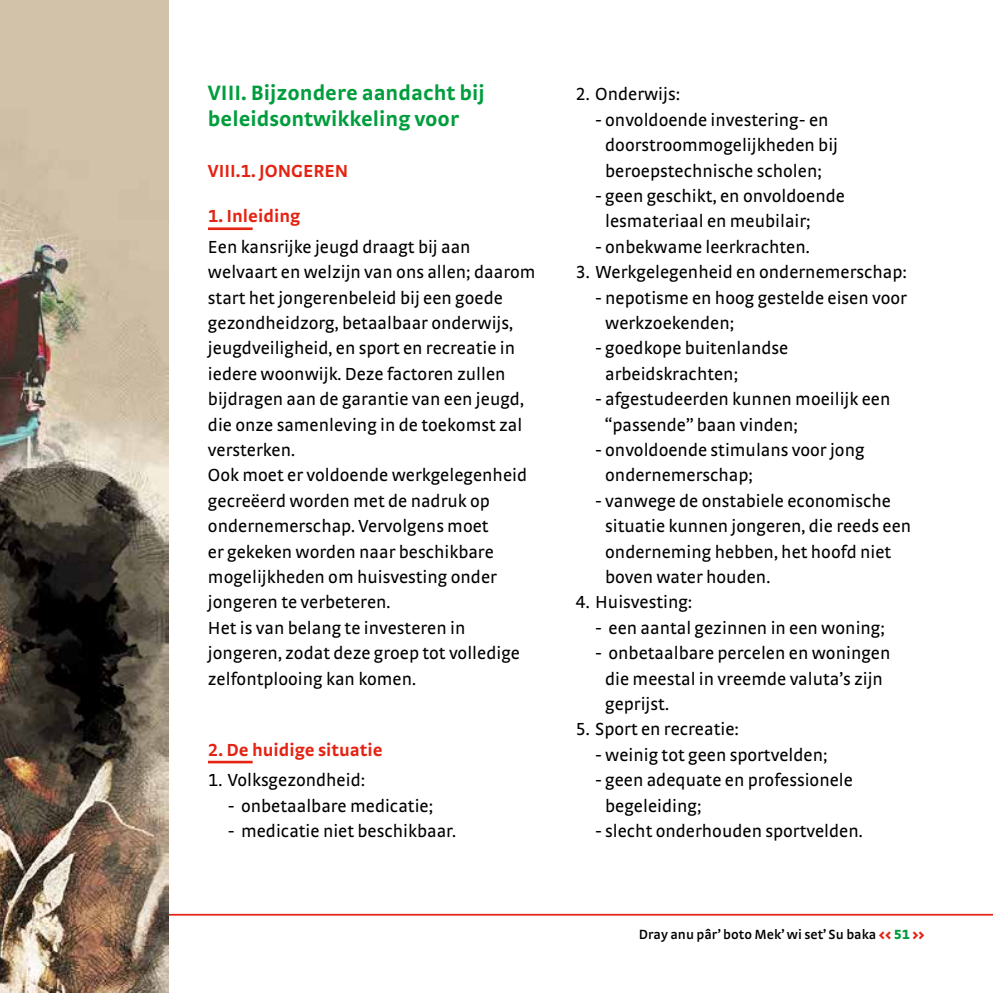
<style>
.page{position:relative;width:993px;height:993px;background:#fff}
.page>*{position:absolute;margin:0;border:0;box-sizing:border-box;transform-origin:0 0}
.t1{font:700 21.88px/25.4px "Strada TF";color:#009d3d}
.t2{font:18.38px/25.4px "Strada TF";color:#000}
.t3{font:700 18.38px "Strada TF";color:#e42313}
.t4{font:600 14px "Strada TF";color:#000}
.s1{font-weight:900;color:#e42313}
.s2{font-weight:900;color:#009d3d}
</style>
<div class="page">
<hr style="left:0;top:913px;width:992px;height:2px;background:#e42313">
<hr style="left:208px;top:227px;width:44px;height:3px;background:#e42313">
<hr style="left:208px;top:760px;width:44px;height:3px;background:#e42313">
<img style="left:0;top:0;width:169px;height:992px">
<p class="t1" style="left:208px;top:80px;width:279px">VIII. Bijzondere aandacht bij beleidsontwikkeling voor</p>
<p class="t3" style="left:208px;top:159px;width:63px">VIII.1. Jonge</p>
<p class="t3" style="left:313px;top:159px;width:23px">ren</p>
<p class="t3" style="left:208px;top:205px;width:94px">1. Inleiding</p>
<p class="t2" style="left:208px;top:234px;width:329px">Een kansrijke jeugd draagt bij aan welvaart en welzijn van ons allen; daarom start het jongerenbeleid bij een goede gezondheidzorg, betaalbaar onderwijs, jeugdveiligheid, en sport en recreatie in iedere woonwijk. Deze factoren zullen bijdragen aan de garantie van een jeugd, die onze samenleving in de toekomst zal versterken.<br>Ook moet er voldoende werkgelegenheid gecreëerd worden met de nadruk op ondernemerschap. Vervolgens moet<br>er gekeken worden naar beschikbare mogelijkheden om huisvesting onder jongeren te verbeteren.<br>Het is van belang te investeren in jongeren, zodat deze groep tot volledige zelfontplooing kan komen.</p>
<p class="t3" style="left:208px;top:738px;width:176px">2. De huidige situatie</p>
<p class="t2" style="left:208px;top:766px;width:159px">1. Volksgezondheid:</p>
<p class="t2" style="left:228px;top:792px;width:207px">- onbetaalbare medicatie;</p>
<p class="t2" style="left:228px;top:817px;width:230px">- medicatie niet beschikbaar.</p>
<p class="t2" style="left:575px;top:81px;width:106px">2. Onderwijs:</p>
<p class="t2" style="left:595px;top:107px;width:244px;text-align:center">- onvoldoende investering- en doorstroommogelijkheden bij beroepstechnische scholen;</p>
<p class="t2" style="left:605px;top:183px;width:241px;text-indent:-10px">- geen geschikt, en onvoldoende lesmateriaal en meubilair;</p>
<p class="t2" style="left:595px;top:234px;width:216px">- onbekwame leerkrachten.</p>
<p class="t2" style="left:575px;top:259px;width:333px">3. Werkgelegenheid en ondernemerschap:</p>
<p class="t2" style="left:605px;top:284px;width:303px;text-indent:-10px">- nepotisme en hoog gestelde eisen voor werkzoekenden;</p>
<p class="t2" style="left:605px;top:335px;width:185px;text-indent:-10px">- goedkope buitenlandse arbeidskrachten;</p>
<p class="t2" style="left:605px;top:386px;width:287px;text-indent:-10px">- afgestudeerden kunnen moeilijk een “passende” baan vinden;</p>
<p class="t2" style="left:605px;top:437px;width:261px;text-indent:-10px">- onvoldoende stimulans voor jong ondernemerschap;</p>
<p class="t2" style="left:605px;top:487px;width:307px;text-indent:-10px">- vanwege de onstabiele economische situatie kunnen jongeren, die reeds een onderneming hebben, het hoofd niet boven water houden.</p>
<p class="t2" style="left:575px;top:589px;width:118px">4. Huisvesting:</p>
<p class="t2" style="left:595px;top:614px;width:291px">- een aantal gezinnen in een woning;</p>
<p class="t2" style="left:605px;top:640px;width:287px;text-indent:-10px">- onbetaalbare percelen en woningen die meestal in vreemde valuta’s zijn geprijst.</p>
<p class="t2" style="left:575px;top:716px;width:165px">5. Sport en recreatie:</p>
<p class="t2" style="left:595px;top:741px;width:234px">- weinig tot geen sportvelden;</p>
<p class="t2" style="left:605px;top:766px;width:249px;text-indent:-10px">- geen adequate en professionele begeleiding;</p>
<p class="t2" style="left:595px;top:817px;width:269px">- slecht onderhouden sportvelden.</p>
<p class="t4" style="left:638px;top:925px;width:287px">Dray anu pâr’ boto Mek’ wi set’ Su baka <span class="s1">&lt;&lt;</span> <span class="s2">51</span> <span class="s1">&gt;&gt;</span></p>
</div>
